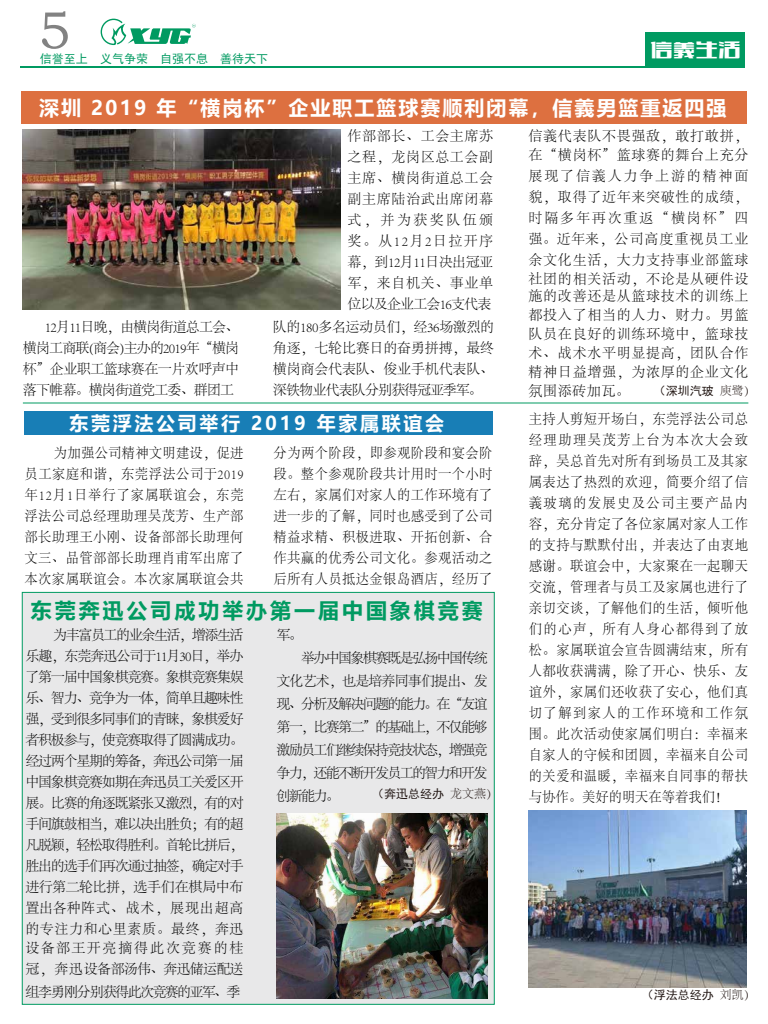
<style>
.page{position:relative;width:768px;height:1024px;background:#fff}
.page>*{position:absolute;margin:0;border:0;box-sizing:border-box;transform-origin:0 0}
.t1{font:52.4px "ST Zhongsong";color:#828282}
.t2{font:22.6px "FZCTHFW GB1 0";color:#fff}
.t3{font:700 21px "Microsoft Ya Hei";letter-spacing:.14em;color:#009a61}
.t4{font:700 20px "Microsoft Ya Hei";letter-spacing:.1em;color:#fff}
.t5{font:700 19px "Microsoft Ya Hei";letter-spacing:.14em;color:#fff}
.t6{font:300 14px/21px "Adobe Song Std";letter-spacing:.03em;color:#000;text-align:justify}
.t7{font:300 14px/21px "Adobe Song Std";letter-spacing:.03em;color:#000;text-align:justify;scale:.95 1}
.t8{font:300 14px "Adobe Song Std";letter-spacing:-.12em;color:#000}
.t9{font:300 14px/19px "Adobe Song Std";letter-spacing:.05em;color:#000}
.t10{font:300 14px/21px "Adobe Song Std";letter-spacing:.095em;color:#000}
.t11{font:300 14px "Adobe Song Std";letter-spacing:-.1em;color:#000}
.t12{font:300 14px "Adobe Song Std";letter-spacing:-.06em;color:#000}
.t13{font:12px "Sim Hei";color:#231815}
.t14{font:12px "Sim Hei";color:#009a61}
.s1{font-family:"Adobe Song Std";font-weight:300}
</style>
<div class="page">
<div style="left:24px;top:411px;width:469px;height:24px;background:#187eb6"></div>
<div style="left:22px;top:91px;width:725px;height:33px;background:#dd7040"></div>
<div style="left:645px;top:32px;width:100px;height:34px;background:#009a61"></div>
<hr style="left:20px;top:66px;width:725px;height:2px;background:#009a61">
<svg style="left:101px;top:19px;width:95px;height:26px"></svg>
<div style="left:22px;top:592px;width:473px;height:413px;background:#e8e8e9;border:1px solid #009a61"></div>
<img style="left:276px;top:813px;width:212px;height:185px">
<img style="left:23px;top:129px;width:318px;height:181px">
<img style="left:529px;top:810px;width:218px;height:178px">
<hr style="left:23px;top:402px;width:725px;height:2px;background:#009a61">
<h1 class="t1" style="left:38px;top:-4px;width:34px">5</h1>
<p class="t14" style="left:40px;top:53px;width:230px">信誉至上 义气争荣 自强不息 善待天下</p>
<h2 class="t2" style="left:650px;top:38px;width:92px">信义生活</h2>
<h3 class="t4" style="left:39px;top:93px;width:689px">深圳 2019 年“横岗杯”企业职工篮球赛顺利闭幕，信義男篮重返四强</h3>
<p class="t6" style="left:23px;top:317px;width:218px">　 12月11日晚，由横岗街道总工会、横岗工商联(商会)主办的2019年“横岗杯”企业职工篮球赛在一片欢呼声中落下帷幕。横岗街道党工委、群团工</p>
<p class="t6" style="left:348px;top:126px;width:147px">作部部长、工会主席苏之程，龙岗区总工会副主席、横岗街道总工会副主席陆治武出席闭幕式，并为获奖队伍颁奖。从12月2日拉开序幕，到12月11日决出冠亚军，来自机关、事业单位以及企业工会16支代表</p>
<p class="t6" style="left:273px;top:317px;width:223px">队的180多名运动员们，经36场激烈的角逐，七轮比赛日的奋勇拼搏，最终横岗商会代表队、俊业手机代表队、深铁物业代表队分别获得冠亚季军。</p>
<h3 class="t5" style="left:70px;top:410px;width:376px">东莞浮法公司举行 2019 年家属联谊会</h3>
<p class="t7" style="left:25px;top:443px;width:232px;text-indent:29px">为加强公司精神文明建设，促进员工家庭和谐，东莞浮法公司于2019年12月1日举行了家属联谊会，东莞浮法公司总经理助理吴茂芳、生产部部长助理王小刚、设备部部长助理何文三、品管部部长助理肖甫军出席了本次家属联谊会。本次家属联谊会共</p>
<h3 class="t3" style="left:31px;top:596px;width:453px">东莞奔迅公司成功举办第一届中国象棋竞赛</h3>
<p class="t6" style="left:25px;top:625px;width:220px;text-indent:28px">为丰富员工的业余生活，增添生活乐趣，东莞奔迅公司于11月30日，举办了第一届中国象棋竞赛。象棋竞赛集娱乐、智力、竞争为一体，简单且趣味性强，受到很多同事们的青睐，象棋爱好者积极参与，使竞赛取得了圆满成功。经过两个星期的筹备，奔迅公司第一届中国象棋竞赛如期在奔迅员工关爱区开展。比赛的角逐既紧张又激烈，有的对手间旗鼓相当，难以决出胜负；有的超凡脱颖，轻松取得胜利。首轮比拼后，胜出的选手们再次通过抽签，确定对手进行第二轮比拼，选手们在棋局中布置出各种阵式、战术，展现出超高的专注力和心里素质。最终，奔迅</p>
<p class="t10" style="left:25px;top:938px;width:220px">设备部王开亮摘得此次竞赛的桂冠，奔迅设备部汤伟、奔迅储运配送</p>
<p class="t11" style="left:25px;top:985px;width:217px">组李勇刚分别获得此次竞赛的亚军、季</p>
<p class="t7" style="left:274px;top:443px;width:232px">分为两个阶段，即参观阶段和宴会阶段。整个参观阶段共计用时一个小时左右，家属们对家人的工作环境有了进一步的了解，同时也感受到了公司精益求精、积极进取、开拓创新、合作共赢的优秀公司文化。参观活动之后所有人员抵达金银岛酒店，经历了</p>
<p class="t6" style="left:276px;top:625px;width:28px">军。</p>
<p class="t8" style="left:289px;top:651px;width:200px">　举办中国象棋赛既是弘扬中国传统</p>
<p class="t12" style="left:276px;top:674px;width:213px">文化艺术，也是培养同事们提出、发</p>
<p class="t8" style="left:276px;top:697px;width:213px">现、分析及解决问题的能力。在“友谊</p>
<p class="t8" style="left:276px;top:720px;width:213px">第一，比赛第二”的基础上，不仅能够</p>
<p class="t8" style="left:276px;top:743px;width:213px">激励员工们继续保持竞技状态，增强竞</p>
<p class="t8" style="left:276px;top:766px;width:213px">争力，还能不断开发员工的智力和开发</p>
<p class="t6" style="left:276px;top:786px;width:65px">创新能力。</p>
<p class="t13" style="left:372px;top:788px;width:127px">（奔迅总经办 <span class="s1">龙文燕）</span></p>
<p class="t9" style="left:529px;top:127px;width:221px">信義代表队不畏强敌，敢打敢拼，在“横岗杯”篮球赛的舞台上充分</p>
<p class="t6" style="left:529px;top:166px;width:221px">展现了信義人力争上游的精神面貌，取得了近年来突破性的成绩，时隔多年再次重返“横岗杯”四强。近年来，公司高度重视员工业余文化生活，大力支持事业部篮球</p>
<p class="t9" style="left:529px;top:271px;width:221px;line-height:17px">社团的相关活动，不论是从硬件设施的改善还是从篮球技术的训练上</p>
<p class="t6" style="left:529px;top:306px;width:221px;line-height:19px">都投入了相当的人力、财力。男篮队员在良好的训练环境中，篮球技术、战术水平明显提高，团队合作精神日益增强，为浓厚的企业文化氛围添砖加瓦。</p>
<p class="t13" style="left:654px;top:385px;width:103px">（深圳汽玻 <span class="s1">庾鹭）</span></p>
<p class="t7" style="left:529px;top:409px;width:232px">主持人剪短开场白，东莞浮法公司总经理助理吴茂芳上台为本次大会致辞，吴总首先对所有到场员工及其家属表达了热烈的欢迎，简要介绍了信義玻璃的发展史及公司主要产品内容，充分肯定了各位家属对家人工作的支持与默默付出，并表达了由衷地感谢。联谊会中，大家聚在一起聊天交流，管理者与员工及家属也进行了亲切交谈，了解他们的生活，倾听他们的心声，所有人身心都得到了放松。家属联谊会宣告圆满结束，所有人都收获满满，除了开心、快乐、友谊外，家属们还收获了安心，他们真切了解到家人的工作环境和工作氛围。此次活动使家属们明白：幸福来自家人的守候和团圆，幸福来自公司的关爱和温暖，幸福来自同事的帮扶与协作。美好的明天在等着我们！</p>
<p class="t13" style="left:642px;top:989px;width:115px">（浮法总经办 <span class="s1">刘凯）</span></p>
</div>
